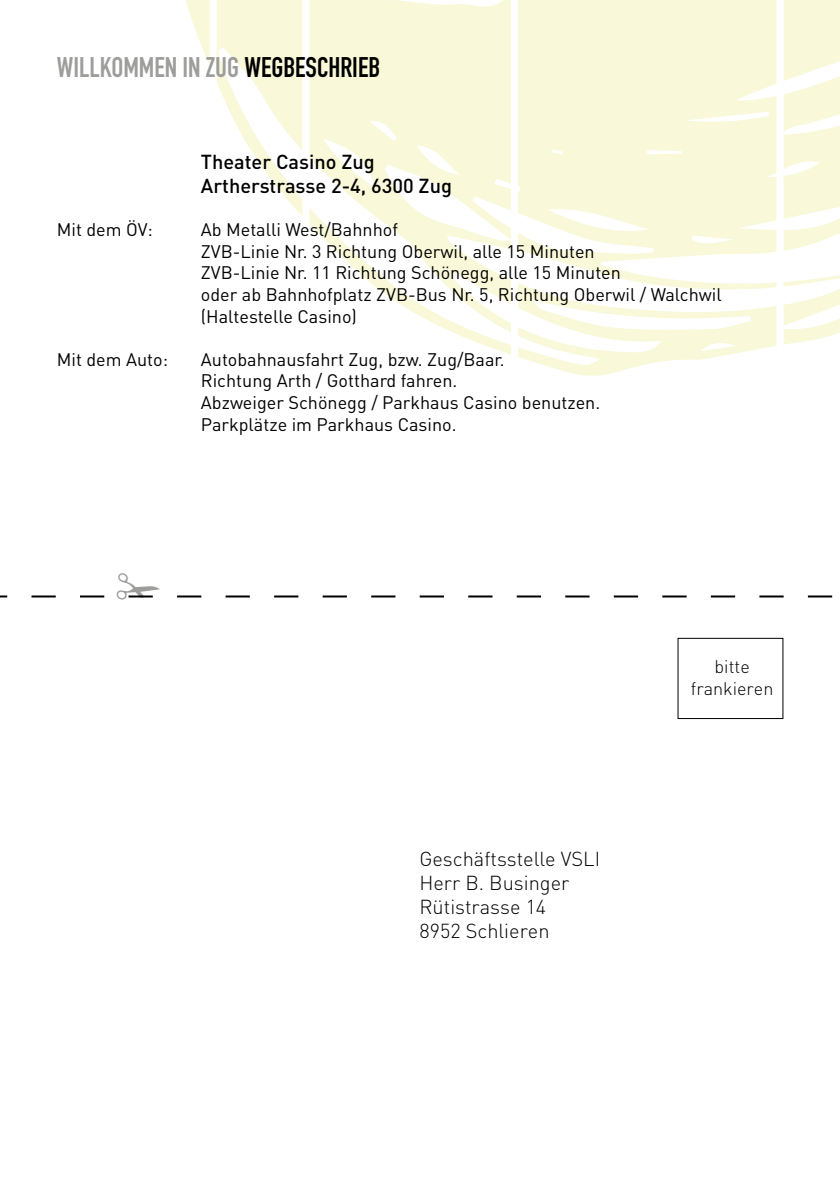
<style>
.page{position:relative;width:840px;height:1191px;background:#fff}
.page>*{position:absolute;margin:0;border:0;box-sizing:border-box;transform-origin:0 0}
.t1{font:700 28px "DIN Condensed";color:#9d9d9c}
.t2{font:300 20px/24px "DIN";color:#000}
.t3{font:500 20px/24px "DIN";color:#000}
.t4{font:18px/21.6px "DIN";color:#000}
.t5{font:300 18px/21.6px "DIN";color:#000;text-align:center}
.s1{color:#000}
</style>
<div class="page">
<svg style="left:185px;top:0;width:654px;height:376px;fill:#f9f8d8"></svg>
<div style="left:677px;top:638px;width:105px;height:81px;background:#fff;border:1px solid #000"></div>
<svg style="left:0;top:595px;width:831px;height:3px"></svg>
<h1 class="t1" style="left:57px;top:48px;width:325px">WILLKOMMEN IN ZUG <span class="s1">WEGBESCHRIEB</span></h1>
<p class="t3" style="left:201px;top:149px;width:252px">Theater Casino Zug<br>Artherstrasse 2-4, 6300 Zug</p>
<p class="t4" style="left:57px;top:218px;width:98px">Mit dem ÖV:</p>
<p class="t4" style="left:201px;top:218px;width:522px">Ab Metalli West/Bahnhof<br>ZVB-Linie Nr. 3 Richtung Oberwil, alle 15 Minuten<br>ZVB-Linie Nr. 11 Richtung Schönegg, alle 15 Minuten<br>oder ab Bahnhofplatz ZVB-Bus Nr. 5, Richtung Oberwil / Walchwil (Haltestelle Casino)</p>
<p class="t4" style="left:57px;top:348px;width:113px">Mit dem Auto:</p>
<p class="t4" style="left:201px;top:348px;width:400px">Autobahnausfahrt Zug, bzw. Zug/Baar.<br>Richtung Arth / Gotthard fahren.<br>Abzweiger Schönegg / Parkhaus Casino benutzen.<br>Parkplätze im Parkhaus Casino.</p>
<p class="t2" style="left:419px;top:847px;width:182px">Geschäftsstelle VSLI<br>Herr B. Businger<br>Rütistrasse 14<br>8952 Schlieren</p>
<p class="t5" style="left:690px;top:656px;width:84px">bitte frankieren</p>
</div>
